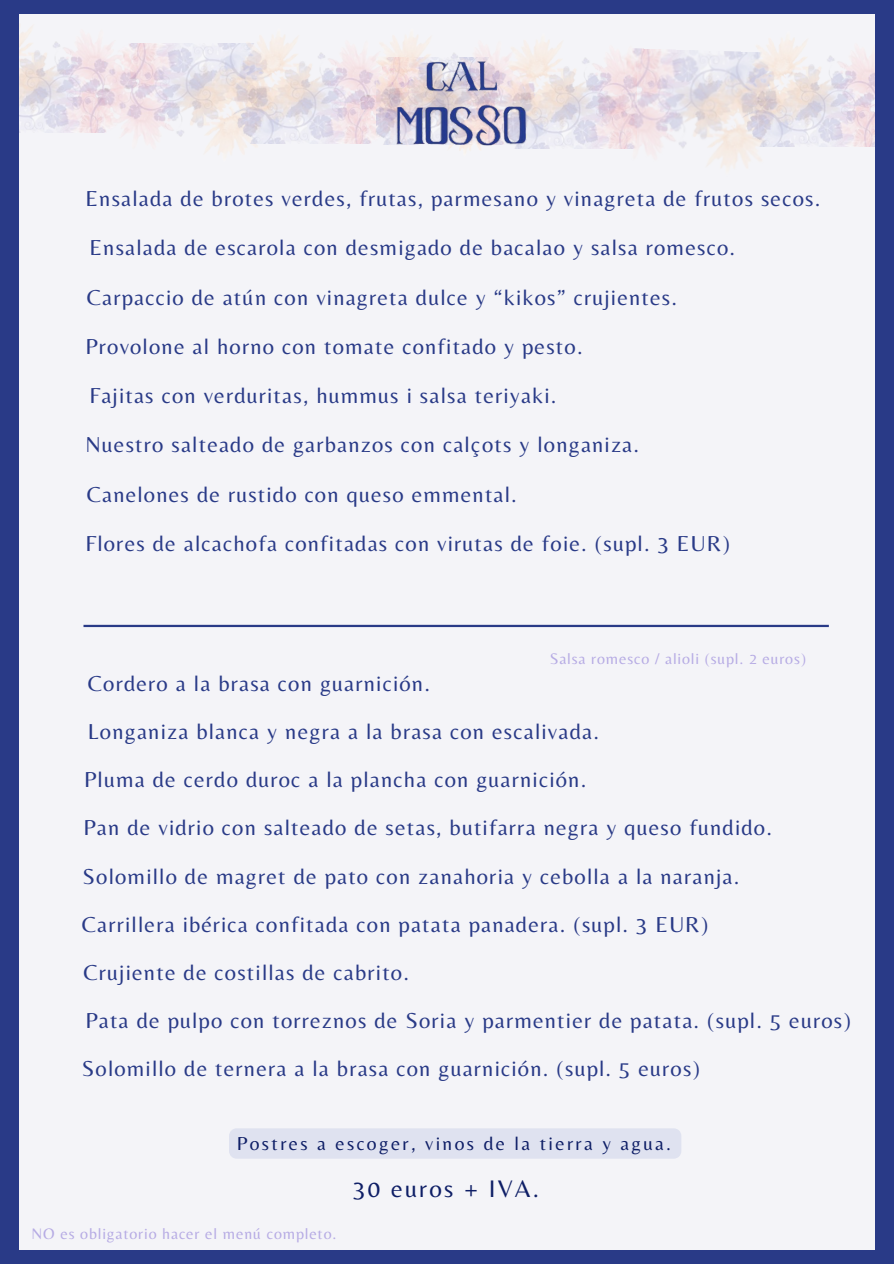
<style>
.page{position:relative;width:894px;height:1264px;background:#fff}
.page>*{position:absolute;margin:0;border:0;box-sizing:border-box;transform-origin:0 0}
.t1{font:24.9px "Belleza";letter-spacing:.09em;color:#0e1e66}
.t2{font:22.5px "Belleza";letter-spacing:.055em;color:#293a87}
.t3{font:19.5px "Belleza";letter-spacing:.12em;color:#0e1e66}
.t4{font:15.9px "Belleza";letter-spacing:.055em;color:#b6abe4}
</style>
<div class="page">
<div style="left:0;top:0;width:893px;height:1263px;background:#293a87"></div>
<div style="left:19px;top:14px;width:855px;height:1236px;background:#f4f4f8"></div>
<img style="left:19px;top:24px;width:73px;height:108px">
<img style="left:82px;top:43px;width:198px;height:112px">
<img style="left:225px;top:35px;width:151px;height:108px">
<img style="left:332px;top:58px;width:149px;height:94px">
<img style="left:376px;top:35px;width:54px;height:109px">
<img style="left:515px;top:40px;width:71px;height:109px">
<img style="left:388px;top:44px;width:149px;height:102px">
<img style="left:586px;top:48px;width:208px;height:120px">
<img style="left:734px;top:38px;width:139px;height:108px">
<hr style="left:83px;top:625px;width:745px;height:2px;background:#293a87">
<div style="left:229px;top:1128px;width:452px;height:30px;background:#dfe2f0"></div>
<p class="t2" style="left:85px;top:185px;width:736px">Ensalada de brotes verdes, frutas, parmesano y vinagreta de frutos secos.</p>
<p class="t2" style="left:89px;top:234px;width:647px">Ensalada de escarola con desmigado de bacalao y salsa romesco.</p>
<p class="t2" style="left:87px;top:284px;width:591px">Carpaccio de atún con vinagreta dulce y “kikos” crujientes.</p>
<p class="t2" style="left:85px;top:333px;width:498px">Provolone al horno con tomate confitado y pesto.</p>
<p class="t2" style="left:89px;top:382px;width:468px">Fajitas con verduritas, hummus i salsa teriyaki.</p>
<p class="t2" style="left:85px;top:431px;width:555px">Nuestro salteado de garbanzos con calçots y longaniza.</p>
<h1 class="t2" style="left:87px;top:481px;width:431px">Canelones de rustido con queso emmental.</h1>
<p class="t2" style="left:85px;top:530px;width:645px">Flores de alcachofa confitadas con virutas de foie. (supl. 3 EUR)</p>
<p class="t2" style="left:88px;top:670px;width:343px">Cordero a la brasa con guarnición.</p>
<h1 class="t4" style="left:549px;top:649px;width:258px">Salsa romesco / alioli (supl. 2 euros)</h1>
<h1 class="t2" style="left:88px;top:718px;width:512px">Longaniza blanca y negra a la brasa con escalivada.</h1>
<h1 class="t2" style="left:84px;top:766px;width:503px">Pluma de cerdo duroc a la plancha con guarnición.</h1>
<h1 class="t2" style="left:83px;top:814px;width:690px">Pan de vidrio con salteado de setas, butifarra negra y queso fundido.</h1>
<h1 class="t2" style="left:82px;top:862px;width:658px">Solomillo de magret de pato con zanahoria y cebolla a la naranja.</h1>
<h1 class="t2" style="left:82px;top:910px;width:627px">Carrillera ibérica confitada con patata panadera. (supl. 3 EUR)</h1>
<h1 class="t2" style="left:83px;top:959px;width:327px">Crujiente de costillas de cabrito.</h1>
<h1 class="t2" style="left:85px;top:1007px;width:766px">Pata de pulpo con torreznos de Soria y parmentier de patata. (supl. 5 euros)</h1>
<h1 class="t2" style="left:82px;top:1055px;width:619px">Solomillo de ternera a la brasa con guarnición. (supl. 5 euros)</h1>
<h1 class="t3" style="left:237px;top:1132px;width:435px">Postres a escoger, vinos de la tierra y agua.</h1>
<h1 class="t4" style="left:32px;top:1224px;width:306px">NO es obligatorio hacer el menú completo.</h1>
<p class="t1" style="left:353px;top:1173px;width:187px">30 euros + IVA.</p>
</div>
